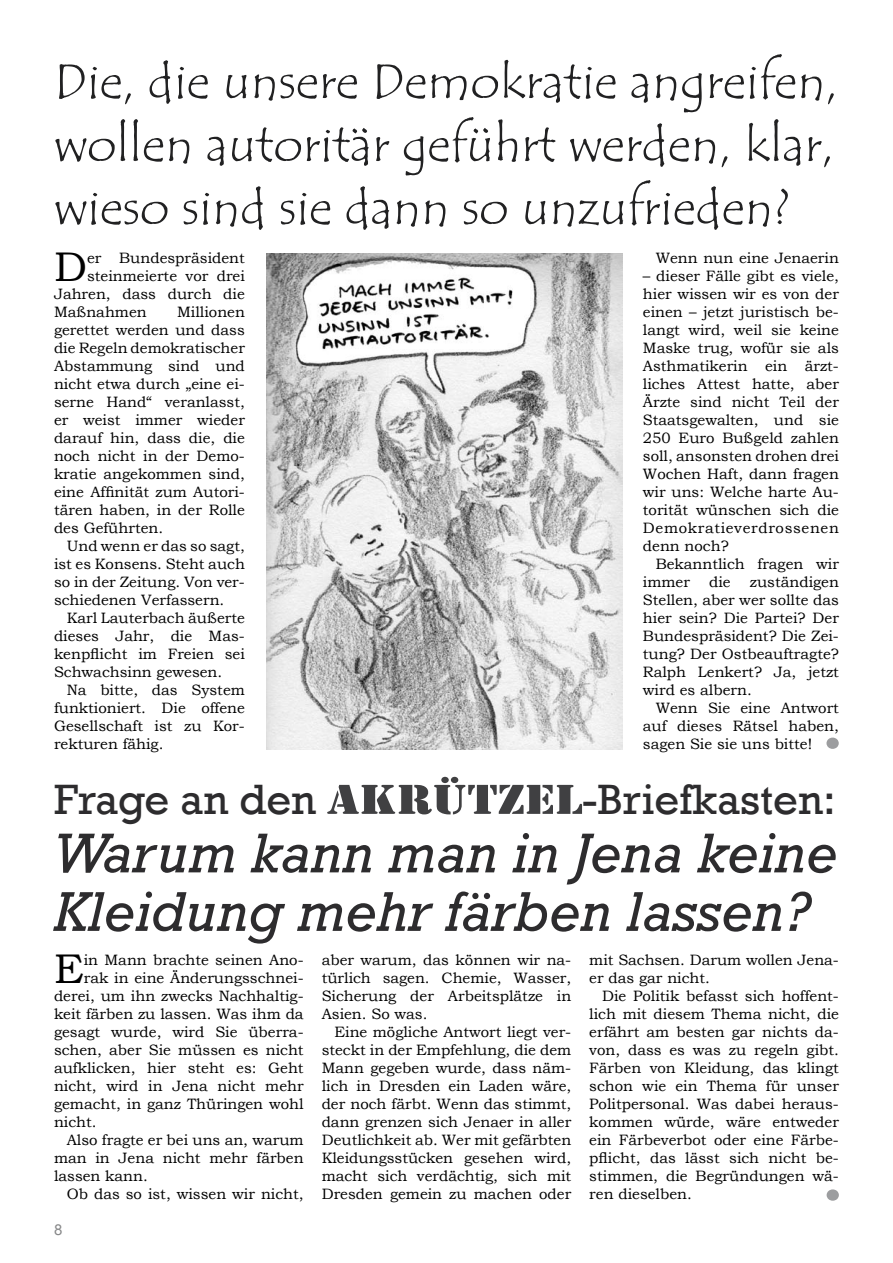
<style>
.page{position:relative;width:893px;height:1263px;background:#fff}
.page>*{position:absolute;margin:0;border:0;box-sizing:border-box;transform-origin:0 0}
.t1{font:700 61.95px "Bookman Old Style";color:#9c9d9f;scale:1.08 1}
.t2{font:italic 57px/58.5px "Rockwell";color:#2d2c2e}
.t3{font:49.5px/63px "Tempus Sans ITC";color:#212122;text-align:justify}
.t4{font:43.5px "Rockwell";color:#2d2c2e}
.t5{font:41.4px "Bookman Old Style";color:#000}
.t6{font:15px/18px "Bookman Old Style";color:#000;text-align:justify}
.t7{font:15px "Arial";color:#878889}
.s1{font-family:"Stencil";color:#404042}
</style>
<div class="page">
<img style="left:267px;top:253px;width:356px;height:496px">
<h3 class="t3" style="left:54px;top:51px;width:785px">Die, die unsere Demokratie angreifen, wollen autoritär geführt werden, klar, wieso sind sie dann so unzufrieden?</h3>
<h3 class="t5" style="left:54px;top:240px;width:35px">D</h3>
<p class="t6" style="left:87px;top:249px;width:159px">er Bundespräsident</p>
<p class="t6" style="left:656px;top:249px;width:185px">Wenn nun eine Jenaerin</p>
<p class="t6" style="left:643px;top:267px;width:198px">– dieser Fälle gibt es viele, hier wissen wir es von der einen – jetzt juristisch be&shy;langt wird, weil sie keine Maske trug, wofür sie als Asthmatikerin ein ärzt&shy;liches Attest hatte, aber Ärzte sind nicht Teil der Staatsgewalten, und sie 250 Euro Bußgeld zahlen soll, ansonsten drohen drei Wochen Haft, dann fragen wir uns: Welche harte Au&shy;torität wünschen sich die Demokratieverdrossenen denn noch?</p>
<p class="t6" style="left:643px;top:555px;width:198px;text-indent:13px">Bekanntlich fragen wir immer</p>
<p class="t6" style="left:87px;top:267px;width:159px">steinmeierte vor drei</p>
<p class="t6" style="left:54px;top:285px;width:192px">Jahren, dass durch die</p>
<p class="t6" style="left:54px;top:303px;width:94px">Maßnahmen</p>
<p class="t6" style="left:54px;top:303px;width:192px;text-indent:123px">Millionen gerettet werden und dass die Regeln demokratischer Abstammung sind und nicht etwa durch „eine ei&shy;serne Hand“ veranlasst, er weist immer wieder darauf hin, dass die, die noch nicht in der Demo&shy;kratie angekommen sind, eine Affinität zum Autori&shy;tären haben, in der Rolle des Geführten.</p>
<p class="t6" style="left:54px;top:537px;width:192px;text-indent:13px">Und wenn er das so sagt, ist es Konsens. Steht auch so in der Zeitung. Von ver&shy;schiedenen Verfassern.</p>
<p class="t6" style="left:54px;top:609px;width:192px;text-indent:13px">Karl Lauterbach äußerte dieses Jahr, die Mas&shy;kenpflicht im Freien sei Schwachsinn gewesen.</p>
<p class="t6" style="left:54px;top:681px;width:192px;text-indent:13px">Na bitte, das System funktioniert. Die offene Gesellschaft ist zu Kor&shy;rekturen fähig.</p>
<p class="t6" style="left:643px;top:573px;width:198px;text-indent:107px">zuständigen Stellen, aber wer sollte das hier sein? Die Partei? Der Bundespräsident? Die Zei&shy;tung? Der Ostbeauftragte?<br>Ralph Lenkert? Ja, jetzt wird es albern.</p>
<p class="t6" style="left:643px;top:699px;width:198px;text-indent:13px">Wenn Sie eine Antwort auf dieses Rätsel haben, sagen Sie sie uns bitte!</p>
<h3 class="t4" style="left:54px;top:774px;width:783px">Frage an den <span class="s1">AKRÜTZEL</span>-Briefkasten:</h3>
<h2 class="t2" style="left:54px;top:825px;width:785px">Warum kann man in Jena keine<br>Kleidung mehr färben lassen?</h2>
<h3 class="t5" style="left:54px;top:942px;width:31px">E</h3>
<p class="t6" style="left:84px;top:951px;width:221px">in Mann brachte seinen Ano-</p>
<p class="t6" style="left:709px;top:573px;width:23px">die</p>
<h1 class="t1" style="left:821px;top:682px;width:23px">.</h1>
<p class="t6" style="left:322px;top:951px;width:251px">aber warum, das können wir na&shy;türlich sagen. Chemie, Wasser, Sicherung der Arbeitsplätze in Asien. So was.</p>
<p class="t6" style="left:322px;top:1023px;width:251px;text-indent:13px">Eine mögliche Antwort liegt ver&shy;steckt in der Empfehlung, die dem Mann gegeben wurde, dass näm&shy;lich in Dresden ein Laden wäre, der noch färbt. Wenn das stimmt, dann grenzen sich Jenaer in aller Deutlichkeit ab. Wer mit gefärbten Kleidungsstücken gesehen wird, macht sich verdächtig, sich mit Dresden gemein zu machen oder</p>
<p class="t6" style="left:589px;top:951px;width:251px">mit Sachsen. Darum wollen Jena&shy;er das gar nicht.</p>
<p class="t6" style="left:589px;top:987px;width:251px;text-indent:13px">Die Politik befasst sich hoffent&shy;lich mit diesem Thema nicht, die erfährt am besten gar nichts da&shy;von, dass es was zu regeln gibt.<br>Färben von Kleidung, das klingt schon wie ein Thema für unser Politpersonal. Was dabei heraus&shy;kommen würde, wäre entweder ein Färbeverbot oder eine Färbe&shy;pflicht, das lässt sich nicht be&shy;stimmen, die Begründungen wä&shy;ren dieselben.</p>
<p class="t6" style="left:84px;top:969px;width:221px">rak in eine Änderungsschnei-</p>
<p class="t6" style="left:54px;top:987px;width:251px">derei, um ihn zwecks Nachhaltig-</p>
<p class="t6" style="left:54px;top:1005px;width:251px">keit färben zu lassen. Was ihm da</p>
<p class="t6" style="left:54px;top:1023px;width:251px">gesagt wurde, wird Sie überra-</p>
<p class="t6" style="left:54px;top:1041px;width:251px">schen, aber Sie müssen es nicht</p>
<p class="t6" style="left:54px;top:1059px;width:251px">aufklicken, hier steht es: Geht</p>
<p class="t6" style="left:54px;top:1077px;width:251px">nicht, wird in Jena nicht mehr</p>
<p class="t6" style="left:54px;top:1095px;width:251px">gemacht, in ganz Thüringen wohl</p>
<p class="t6" style="left:54px;top:1113px;width:44px">nicht.</p>
<p class="t6" style="left:67px;top:1131px;width:238px">Also fragte er bei uns an, warum</p>
<p class="t6" style="left:54px;top:1149px;width:251px">man in Jena nicht mehr färben</p>
<p class="t6" style="left:54px;top:1167px;width:95px">lassen kann.</p>
<p class="t6" style="left:67px;top:1185px;width:238px">Ob das so ist, wissen wir nicht,</p>
<h1 class="t1" style="left:821px;top:1134px;width:23px">.</h1>
<p class="t7" style="left:54px;top:1220px;width:10px">8</p>
</div>
